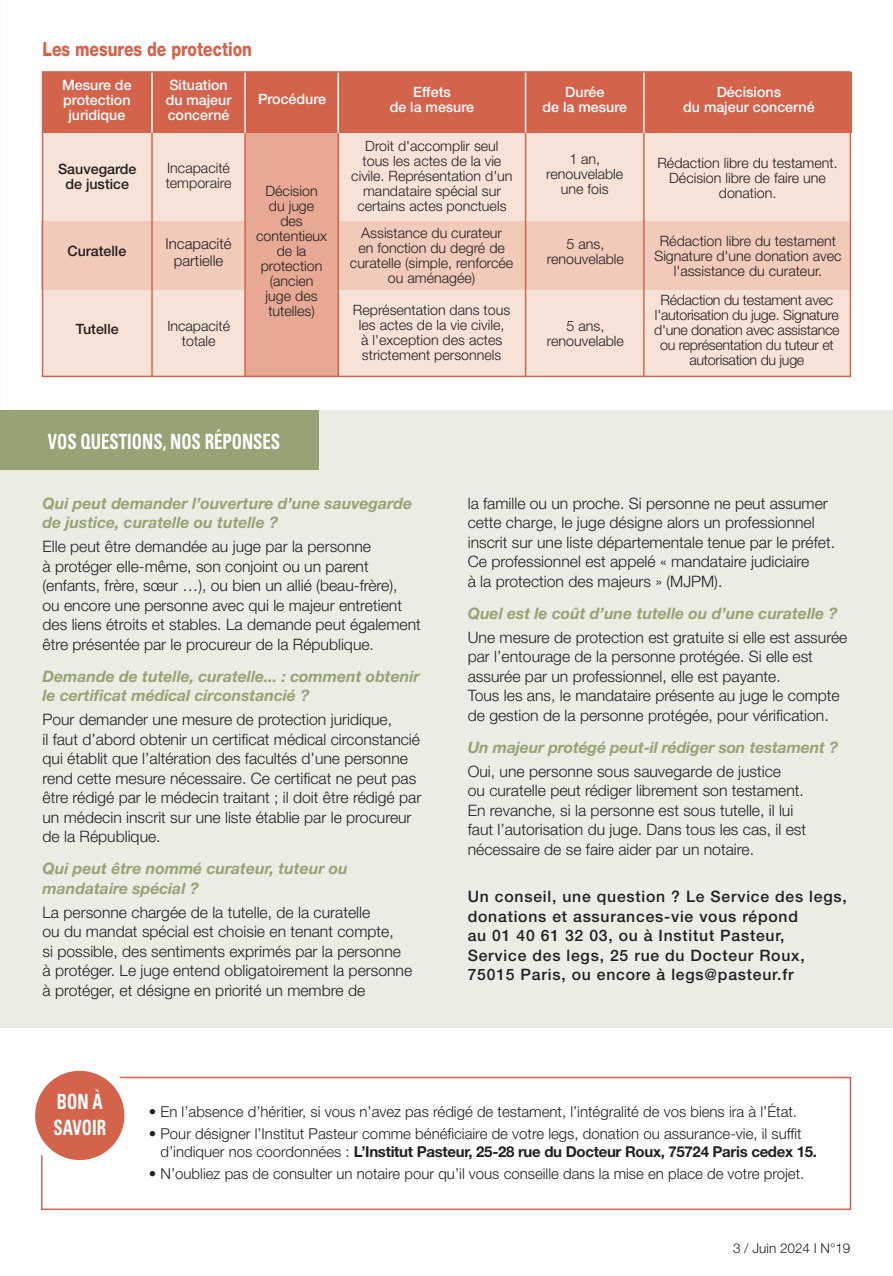
<style>
.page{position:relative;width:893px;height:1276px;background:#fff}
.page>*{position:absolute;margin:0;border:0;box-sizing:border-box;transform-origin:0 0}
.t1{font:700 condensed 21px/25.5px "Univers LT Std";color:#fff;scale:.8 1}
.t2{font:800 19.5px "Helvetica Neue LT Std";color:#d4634c;scale:.8 1}
.t3{font:300 15.75px/19.5px "Helvetica Neue LT Std";color:#231f20}
.t4{font:italic 700 15.75px/19.5px "Helvetica Neue LT Std";color:#96a375}
.t5{font:500 15.75px/19.5px "Helvetica Neue LT Std";letter-spacing:.05em;color:#231f20}
.t6{font:300 15px/16.5px "Helvetica Neue LT Std";color:#231f20;text-align:center}
.t7{font:300 14.25px/15px "Helvetica Neue LT Std";color:#231f20;text-align:center}
.t8{font:300 14.25px/15px "Helvetica Neue LT Std";letter-spacing:-.02em;color:#231f20;text-align:center}
.t9{font:500 14.25px/15px "Helvetica Neue LT Std";color:#fff;text-align:center}
.t10{font:500 14.25px/15px "Helvetica Neue LT Std";color:#231f20;text-align:center}
.t11{font:300 13.5px "Helvetica Neue LT Std";color:#231f20}
.s1{font-weight:700}
</style>
<div class="page">
<div style="left:41px;top:1076px;width:810px;height:134px;border:2px solid #d4634c"></div>
<div style="left:0;top:410px;width:893px;height:617px;background:#ebede4"></div>
<div style="left:43px;top:72px;width:809px;height:61px;background:#d4634c"></div>
<div style="left:43px;top:133px;width:204px;height:88px;background:#f7e2d8"></div>
<div style="left:245px;top:133px;width:94px;height:243px;background:#e7a994"></div>
<div style="left:43px;top:290px;width:202px;height:86px;background:#f7e2d8"></div>
<div style="left:339px;top:133px;width:511px;height:88px;background:#f7e2d8"></div>
<div style="left:339px;top:290px;width:511px;height:86px;background:#f7e2d8"></div>
<div style="left:339px;top:221px;width:511px;height:69px;background:#f1caba"></div>
<div style="left:42px;top:221px;width:203px;height:69px;background:#f1caba"></div>
<hr style="left:151px;top:72px;width:2px;height:304px;background:#d4634c">
<hr style="left:151px;top:72px;width:2px;height:61px;background:#fff">
<hr style="left:244px;top:72px;width:2px;height:304px;background:#d4634c">
<hr style="left:244px;top:72px;width:2px;height:61px;background:#fff">
<hr style="left:337px;top:72px;width:2px;height:304px;background:#d4634c">
<hr style="left:337px;top:72px;width:2px;height:61px;background:#fff">
<hr style="left:525px;top:72px;width:1px;height:304px;background:#d4634c">
<hr style="left:525px;top:72px;width:1px;height:61px;background:#fff">
<hr style="left:643px;top:72px;width:2px;height:304px;background:#d4634c">
<hr style="left:643px;top:72px;width:2px;height:61px;background:#fff">
<div style="left:0;top:410px;width:319px;height:60px;background:#96a375"></div>
<div style="left:42px;top:71px;width:809px;height:306px;border:2px solid #d4634c"></div>
<div style="left:25px;top:1060px;width:110px;height:110px;background:#fff;border-radius:50%"></div>
<div style="left:35px;top:1070px;width:89px;height:90px;background:#d4634c;border-radius:50%"></div>
<p class="t2" style="left:43px;top:38px;width:263px">Les mesures de protection</p>
<p class="t9" style="left:62px;top:78px;width:71px">Mesure de protection juridique</p>
<p class="t9" style="left:166px;top:78px;width:67px;text-align:left">Situation du majeur concerné</p>
<p class="t9" style="left:258px;top:91px;width:70px">Procédure</p>
<p class="t10" style="left:58px;top:161px;width:80px">Sauvegarde de justice</p>
<p class="t10" style="left:67px;top:243px;width:60px">Curatelle</p>
<p class="t10" style="left:76px;top:321px;width:44px">Tutelle</p>
<p class="t7" style="left:166px;top:161px;width:67px;text-align:left">Incapacité temporaire</p>
<p class="t6" style="left:165px;top:235px;width:68px">Incapacité partielle</p>
<p class="t7" style="left:167px;top:318px;width:64px">Incapacité totale</p>
<p class="t7" style="left:256px;top:183px;width:72px">Décision du juge des contentieux de la protection (ancien juge des tutelles)</p>
<p class="t9" style="left:390px;top:84px;width:86px">Effets<br>de la mesure</p>
<p class="t7" style="left:351px;top:138px;width:163px">Droit d'accomplir seul tous les actes de la vie civile. Représentation d'un mandataire spécial sur certains actes ponctuels</p>
<p class="t7" style="left:350px;top:225px;width:165px">Assistance du curateur<br>en fonction du degré de curatelle (simple, renforcée ou aménagée)</p>
<p class="t7" style="left:353px;top:302px;width:159px">Représentation dans tous les actes de la vie civile,<br>à l'exception des actes strictement personnels</p>
<h1 class="t1" style="left:48px;top:429px;width:292px">VOS QUESTIONS, NOS RÉPONSES</h1>
<p class="t9" style="left:542px;top:84px;width:86px">Durée<br>de la mesure</p>
<p class="t7" style="left:546px;top:151px;width:79px">1 an, renouvelable une fois</p>
<p class="t7" style="left:547px;top:236px;width:79px">5 ans, renouvelable</p>
<p class="t7" style="left:547px;top:318px;width:79px">5 ans, renouvelable</p>
<p class="t9" style="left:683px;top:84px;width:133px">Décisions<br>du majeur concerné</p>
<p class="t7" style="left:657px;top:155px;width:182px">Rédaction libre du testament.<br>Décision libre de faire une donation.</p>
<p class="t7" style="left:654px;top:233px;width:189px">Rédaction libre du testament<br>Signature d'une donation avec l'assistance du curateur.</p>
<p class="t8" style="left:654px;top:292px;width:187px">Rédaction du testament avec l'autorisation du juge. Signature d'une donation avec assistance ou représentation du tuteur et autorisation du juge</p>
<p class="t4" style="left:43px;top:493px;width:371px">Qui peut demander l’ouverture d’une sauvegarde de justice, curatelle ou tutelle ?</p>
<p class="t3" style="left:43px;top:536px;width:380px">Elle peut être demandée au juge par la personne<br>à protéger elle-même, son conjoint ou un parent (enfants, frère, sœur …), ou bien un allié (beau-frère),<br>ou encore une personne avec qui le majeur entretient des liens étroits et stables. La demande peut également être présentée par le procureur de la République.</p>
<p class="t4" style="left:43px;top:666px;width:379px">Demande de tutelle, curatelle... : comment obtenir le certificat médical circonstancié ?</p>
<p class="t3" style="left:43px;top:709px;width:380px">Pour demander une mesure de protection juridique,<br>il faut d’abord obtenir un certificat médical circonstancié qui établit que l’altération des facultés d’une personne rend cette mesure nécessaire. Ce certificat ne peut pas être rédigé par le médecin traitant ; il doit être rédigé par un médecin inscrit sur une liste établie par le procureur de la République.</p>
<p class="t4" style="left:43px;top:858px;width:307px">Qui peut être nommé curateur, tuteur ou mandataire spécial ?</p>
<p class="t3" style="left:43px;top:902px;width:371px">La personne chargée de la tutelle, de la curatelle<br>ou du mandat spécial est choisie en tenant compte,<br>si possible, des sentiments exprimés par la personne à protéger. Le juge entend obligatoirement la personne à protéger, et désigne en priorité un membre de</p>
<p class="t3" style="left:468px;top:493px;width:369px">la famille ou un proche. Si personne ne peut assumer cette charge, le juge désigne alors un professionnel inscrit sur une liste départementale tenue par le préfet.<br>Ce professionnel est appelé « mandataire judiciaire<br>à la protection des majeurs » (MJPM).</p>
<p class="t4" style="left:468px;top:603px;width:371px">Quel est le coût d’une tutelle ou d’une curatelle ?</p>
<p class="t3" style="left:468px;top:627px;width:381px">Une mesure de protection est gratuite si elle est assurée par l’entourage de la personne protégée. Si elle est assurée par un professionnel, elle est payante.<br>Tous les ans, le mandataire présente au juge le compte de gestion de la personne protégée, pour vérification.</p>
<p class="t4" style="left:468px;top:737px;width:372px">Un majeur protégé peut-il rédiger son testament ?</p>
<p class="t3" style="left:468px;top:761px;width:340px">Oui, une personne sous sauvegarde de justice<br>ou curatelle peut rédiger librement son testament.<br>En revanche, si la personne est sous tutelle, il lui faut l’autorisation du juge. Dans tous les cas, il est nécessaire de se faire aider par un notaire.</p>
<p class="t5" style="left:468px;top:887px;width:381px">Un conseil, une question ? Le Service des legs, donations et assurances-vie vous répond<br>au 01 40 61 32 03, ou à Institut Pasteur, Service des legs, 25 rue du Docteur Roux, 75015 Paris, ou encore à legs@pasteur.fr</p>
<h1 class="t1" style="left:53px;top:1089px;width:67px">BON À<br>SAVOIR</h1>
<p class="t6" style="left:149px;top:1102px;width:650px">• En l’absence d’héritier, si vous n’avez pas rédigé de testament, l’intégralité de vos biens ira à l’État.</p>
<p class="t6" style="left:160px;top:1124px;width:658px;line-height:18px;text-align:left;text-indent:-12px">• Pour désigner l’Institut Pasteur comme bénéficiaire de votre legs, donation ou assurance-vie, il suffit d’indiquer nos coordonnées : <span class="s1">L’Institut Pasteur, 25-28 rue du Docteur Roux, 75724 Paris cedex 15.</span></p>
<p class="t6" style="left:149px;top:1165px;width:657px">• N’oubliez pas de consulter un notaire pour qu’il vous conseille dans la mise en place de votre projet.</p>
<p class="t11" style="left:733px;top:1239px;width:119px">3 / Juin 2024 I N°19</p>
</div>
